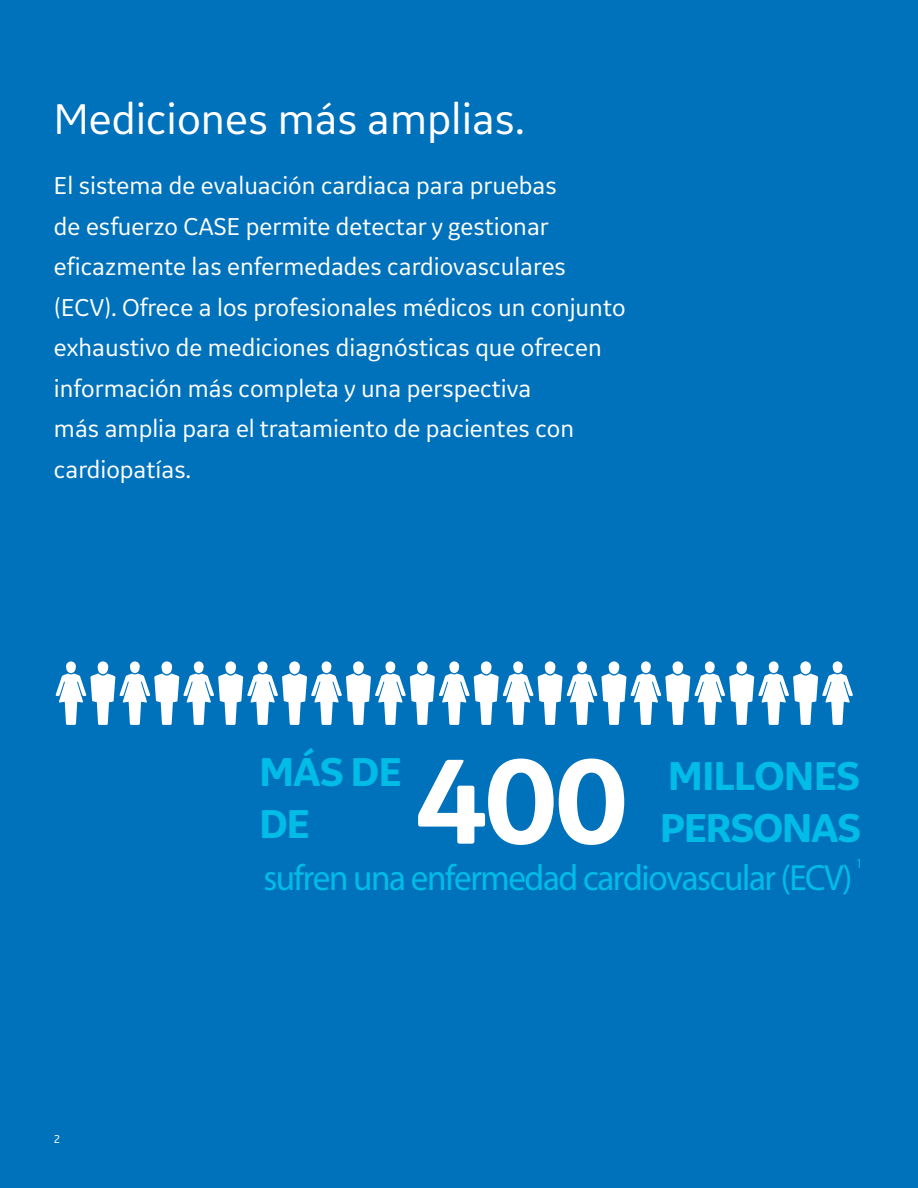
<style>
.page{position:relative;width:918px;height:1188px;background:#0072bc}
.page>*{position:absolute;margin:0;border:0;box-sizing:border-box;transform-origin:0 0}
.t1{font:700 126.6px "GE Inspira Sans";color:#fff;scale:.95 1}
._30_30_blue_subhead{font:45px "GE Inspira Sans";color:#fff}
.t2{font:700 42.15px/52.3px "GE Inspira Sans";letter-spacing:-.025em;color:#02bce8}
.t3{font:36.45px "GE Inspira Sans";letter-spacing:-.04em;color:#02bce8;scale:.96 1}
._17_27_intro_text{font:25.5px/40.5px "GE Inspira Sans";color:#fff}
.t4{font:13.8px "GE Inspira Sans";color:#02bce8;scale:.96 1}
._8pt_9_5-caption{font:12px "GE Inspira Sans";color:#fff}
</style>
<div class="page">
<svg style="left:56px;top:661px;width:797px;height:64px"></svg>
<p class="_30_30_blue_subhead" style="left:54px;top:91px;width:472px">Mediciones más amplias.</p>
<p class="_17_27_intro_text" style="left:54px;top:165px;width:573px">El sistema de evaluación cardiaca para pruebas<br>de esfuerzo CASE permite detectar y gestionar eficazmente las enfermedades cardiovasculares (ECV). Ofrece a los profesionales médicos un conjunto exhaustivo de mediciones diagnósticas que ofrecen información más completa y una perspectiva<br>más amplia para el tratamiento de pacientes con cardiopatías.</p>
<p class="t2" style="left:259px;top:744px;width:144px">MÁS DE<br>DE</p>
<p class="t1" style="left:415px;top:723px;width:226px">400</p>
<p class="t2" style="left:668px;top:749px;width:194px">MILLONES</p>
<p class="t2" style="left:660px;top:801px;width:203px">PERSONAS</p>
<p class="_8pt_9_5-caption" style="left:54px;top:1132px;width:8px">2</p>
<p class="t4" style="left:856px;top:855px;width:9px">1</p>
<p class="t3" style="left:263px;top:855px;width:615px">sufren una enfermedad cardiovascular (ECV)</p>
</div>
